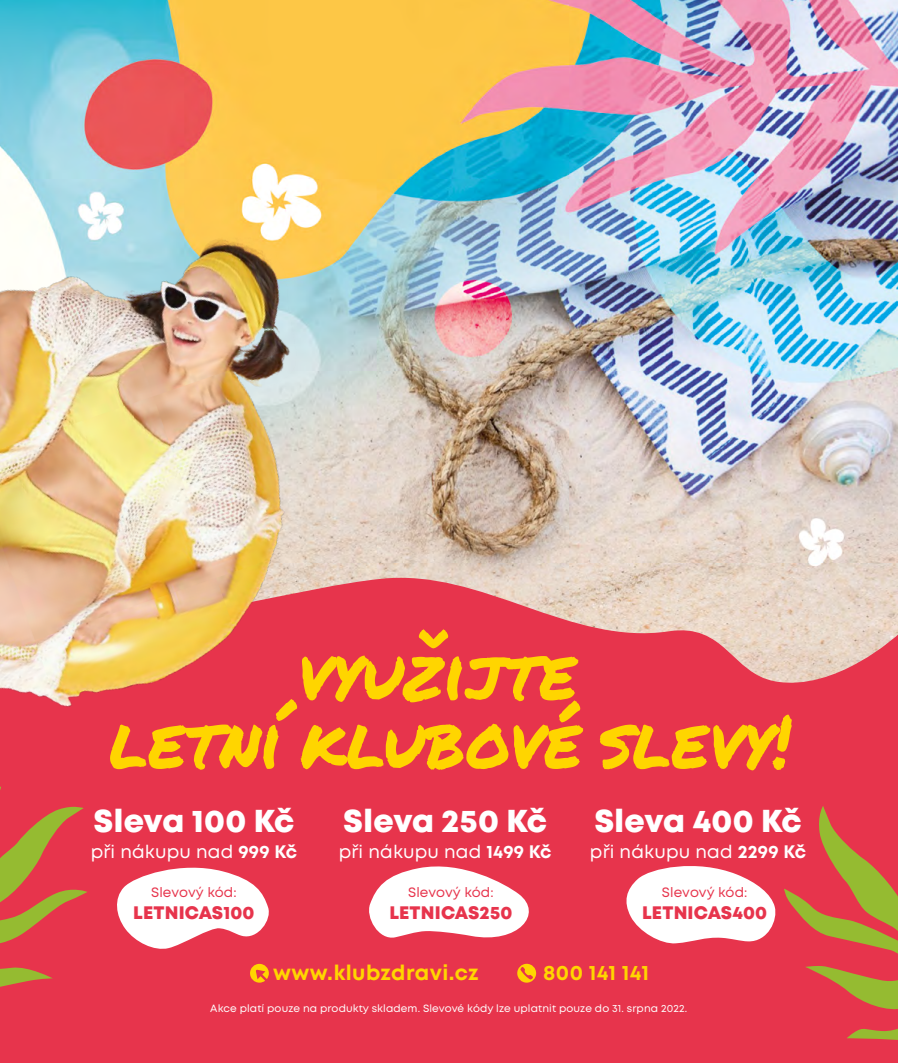
<style>
.page{position:relative;width:898px;height:1063px;background:#fff}
.page>*{position:absolute;margin:0;border:0;box-sizing:border-box;transform-origin:0 0}
.t1{font:72px/68.6px "Permanent Marker";color:#ffd500;text-align:center}
.t2{font:800 31.65px "Mont";letter-spacing:.01em;color:#fff}
.t3{font:700 21px "Mont";letter-spacing:.02em;color:#ffd500}
.t4{font:18.15px "Mont";letter-spacing:.01em;color:#fff}
.t5{font:800 18.15px "Mont";letter-spacing:.01em;color:#e7344c}
.t6{font:13.5px "Mont";letter-spacing:.005em;color:#e7344c}
.t7{font:10.5px "Mont";letter-spacing:.01em;color:#fff}
.s1{font-weight:700}
</style>
<div class="page">
<img style="left:0;top:0;width:897px;height:554px">
<svg style="left:0;top:554px;width:897px;height:509px;background:#e64d5f"></svg>
<svg style="left:783px;top:806px;width:114px;height:249px;background:#d15645"></svg>
<svg style="left:0;top:846px;width:87px;height:176px;background:#d45245"></svg>
<svg style="left:113px;top:861px;width:159px;height:91px"></svg>
<svg style="left:365px;top:860px;width:179px;height:85px"></svg>
<svg style="left:622px;top:859px;width:155px;height:85px"></svg>
<img style="left:0;top:153px;width:455px;height:693px">
<svg style="left:517px;top:964px;width:19px;height:19px"></svg>
<svg style="left:250px;top:964px;width:19px;height:19px"></svg>
<p class="t1" style="left:109px;top:637px;width:683px">VYUŽIJTE<br>LETNÍ KLUBOVÉ SLEVY!</p>
<p class="t2" style="left:93px;top:800px;width:202px">Sleva 100 Kč</p>
<p class="t4" style="left:91px;top:840px;width:208px">při nákupu nad <span class="s1">999 Kč</span></p>
<p class="t6" style="left:151px;top:884px;width:87px">Slevový kód:</p>
<p class="t5" style="left:133px;top:901px;width:123px">LETNICAS100</p>
<p class="t2" style="left:343px;top:800px;width:205px">Sleva 250 Kč</p>
<p class="t4" style="left:338px;top:840px;width:214px">při nákupu nad <span class="s1">1499 Kč</span></p>
<p class="t6" style="left:408px;top:884px;width:87px">Slevový kód:</p>
<p class="t5" style="left:389px;top:901px;width:124px">LETNICAS250</p>
<p class="t2" style="left:594px;top:800px;width:209px">Sleva 400 Kč</p>
<p class="t4" style="left:589px;top:840px;width:217px">při nákupu nad <span class="s1">2299 Kč</span></p>
<p class="t6" style="left:661px;top:884px;width:87px">Slevový kód:</p>
<p class="t5" style="left:642px;top:901px;width:126px">LETNICAS400</p>
<p class="t3" style="left:273px;top:959px;width:207px">www.klubzdravi.cz</p>
<p class="t3" style="left:543px;top:959px;width:107px">800 141 141</p>
<p class="t7" style="left:210px;top:1001px;width:478px">Akce platí pouze na produkty skladem. Slevové kódy lze uplatnit pouze do 31. srpna 2022.</p>
</div>
